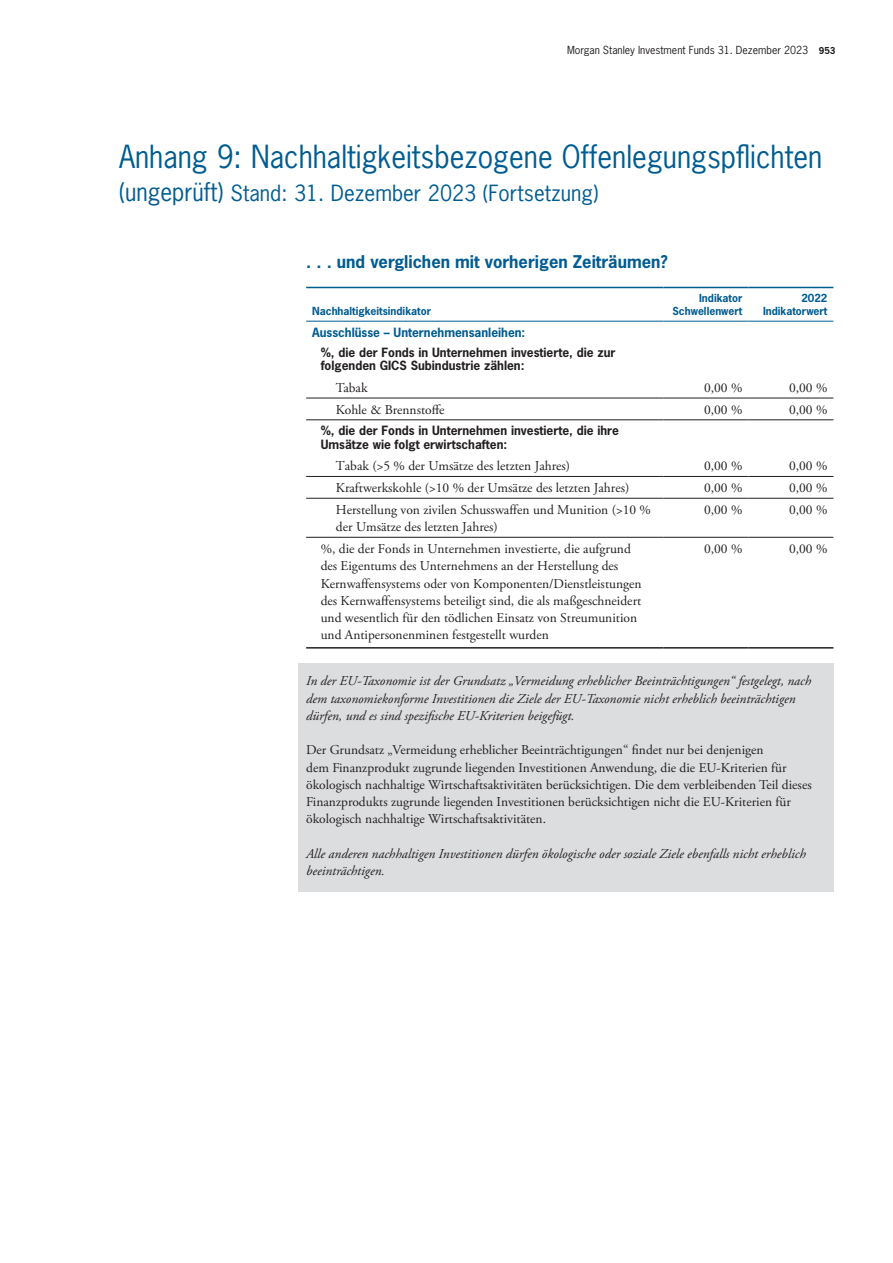
<style>
.page{position:relative;width:893px;height:1263px;background:#fff}
.page>*{position:absolute;margin:0;border:0;box-sizing:border-box;transform-origin:0 0}
.t1{font:30px "News Gothic Std";color:#005c91;scale:.96 1}
.t2{font:21px "News Gothic Std";color:#005c91}
.t3{font:700 16.5px "News Gothic Std";color:#005c91}
.t4{font:13.5px/17.2px "Adobe Garamond Pro";color:#231f20}
.t5{font:italic 13.5px/17.2px "Adobe Garamond Pro";color:#231f20}
.t6{font:700 12px/13.5px "News Gothic Std";color:#231f20}
.t7{font:700 12px "News Gothic Std";color:#005c91}
.t8{font:700 10.5px/13.5px "News Gothic Std";color:#005c91;text-align:right}
.t9{font:10.5px "News Gothic Std";color:#231f20}
.s1{font-weight:700;font-size:9px}
.s2{font-size:24px}
</style>
<div class="page">
<div style="left:298px;top:663px;width:535px;height:73px;background:#dcdddf"></div>
<div style="left:298px;top:732px;width:535px;height:108px;background:#dcdddf"></div>
<div style="left:298px;top:835px;width:535px;height:56px;background:#dcdddf"></div>
<hr style="left:306px;top:398px;width:357px;height:1px;background:#231f20">
<hr style="left:663px;top:398px;width:85px;height:1px;background:#231f20">
<hr style="left:748px;top:398px;width:85px;height:1px;background:#231f20">
<hr style="left:306px;top:287px;width:357px;height:1px;background:#005c91">
<hr style="left:663px;top:287px;width:85px;height:1px;background:#005c91">
<hr style="left:748px;top:287px;width:85px;height:1px;background:#005c91">
<hr style="left:306px;top:647px;width:357px;height:2px;background:#231f20">
<hr style="left:306px;top:321px;width:357px;height:1px;background:#005c91">
<hr style="left:663px;top:321px;width:85px;height:1px;background:#005c91">
<hr style="left:748px;top:321px;width:85px;height:1px;background:#005c91">
<hr style="left:306px;top:537px;width:357px;height:1px;background:#231f20">
<hr style="left:306px;top:476px;width:357px;height:1px;background:#231f20">
<hr style="left:663px;top:476px;width:85px;height:1px;background:#231f20">
<hr style="left:748px;top:476px;width:85px;height:1px;background:#231f20">
<hr style="left:306px;top:498px;width:357px;height:1px;background:#231f20">
<hr style="left:663px;top:498px;width:85px;height:1px;background:#231f20">
<hr style="left:748px;top:498px;width:85px;height:1px;background:#231f20">
<hr style="left:306px;top:420px;width:357px;height:1px;background:#231f20">
<hr style="left:663px;top:420px;width:85px;height:1px;background:#231f20">
<hr style="left:748px;top:420px;width:85px;height:1px;background:#231f20">
<hr style="left:663px;top:647px;width:85px;height:2px;background:#231f20">
<hr style="left:748px;top:647px;width:85px;height:2px;background:#231f20">
<hr style="left:663px;top:537px;width:85px;height:1px;background:#231f20">
<hr style="left:748px;top:537px;width:85px;height:1px;background:#231f20">
<p class="t9" style="left:567px;top:43px;width:270px">Morgan Stanley Investment Funds 31. Dezember 2023 <span class="s1">953</span></p>
<h1 class="t1" style="left:119px;top:137px;width:734px">Anhang 9: Nachhaltigkeitsbezogene Offenlegungspflichten</h1>
<h2 class="t2" style="left:119px;top:179px;width:481px"><span class="s2">(ungeprüft)</span> Stand: 31. Dezember 2023 (Fortsetzung)</h2>
<p class="t3" style="left:306px;top:251px;width:363px">. . . und verglichen mit vorherigen Zeiträumen?</p>
<p class="t8" style="left:312px;top:304px;width:120px">Nachhaltigkeitsindikator</p>
<p class="t8" style="left:672px;top:291px;width:71px">Indikator<br>Schwellenwert</p>
<p class="t8" style="left:763px;top:291px;width:66px">2022<br>Indikatorwert</p>
<p class="t7" style="left:312px;top:324px;width:215px">Ausschlüsse – Unternehmensanleihen:</p>
<p class="t6" style="left:321px;top:345px;width:296px">%, die der Fonds in Unternehmen investierte, die zur folgenden GICS Subindustrie zählen:</p>
<p class="t4" style="left:336px;top:380px;width:33px">Tabak</p>
<p class="t4" style="left:704px;top:380px;width:40px">0,00 %</p>
<p class="t4" style="left:789px;top:380px;width:40px">0,00 %</p>
<p class="t4" style="left:336px;top:401px;width:110px">Kohle &amp; Brennstoffe</p>
<p class="t4" style="left:704px;top:401px;width:40px">0,00 %</p>
<p class="t4" style="left:789px;top:401px;width:40px">0,00 %</p>
<p class="t6" style="left:321px;top:424px;width:300px">%, die der Fonds in Unternehmen investierte, die ihre<br>Umsätze wie folgt erwirtschaften:</p>
<p class="t4" style="left:336px;top:458px;width:236px">Tabak (&gt;5 % der Umsätze des letzten Jahres)</p>
<p class="t4" style="left:704px;top:458px;width:40px">0,00 %</p>
<p class="t4" style="left:789px;top:458px;width:40px">0,00 %</p>
<p class="t4" style="left:336px;top:480px;width:295px">Kraftwerkskohle (&gt;10 % der Umsätze des letzten Jahres)</p>
<p class="t4" style="left:704px;top:480px;width:40px">0,00 %</p>
<p class="t4" style="left:789px;top:480px;width:40px">0,00 %</p>
<p class="t4" style="left:336px;top:502px;width:317px">Herstellung von zivilen Schusswaffen und Munition (&gt;10 % der Umsätze des letzten Jahres)</p>
<p class="t4" style="left:704px;top:502px;width:40px">0,00 %</p>
<p class="t4" style="left:789px;top:502px;width:40px">0,00 %</p>
<p class="t4" style="left:321px;top:541px;width:322px">%, die der Fonds in Unternehmen investierte, die aufgrund des Eigentums des Unternehmens an der Herstellung des Kernwaffensystems oder von Komponenten/Dienstleistungen des Kernwaffensystems beteiligt sind, die als maßgeschneidert und wesentlich für den tödlichen Einsatz von Streumunition und Antipersonenminen festgestellt wurden</p>
<p class="t4" style="left:704px;top:541px;width:40px">0,00 %</p>
<p class="t4" style="left:789px;top:541px;width:40px">0,00 %</p>
<p class="t5" style="left:306px;top:673px;width:507px">In der EU-Taxonomie ist der Grundsatz „Vermeidung erheblicher Beeinträchtigungen“ festgelegt, nach dem taxonomiekonforme Investitionen die Ziele der EU-Taxonomie nicht erheblich beeinträchtigen dürfen, und es sind spezifische EU-Kriterien beigefügt.</p>
<p class="t4" style="left:306px;top:742px;width:507px">Der Grundsatz „Vermeidung erheblicher Beeinträchtigungen“ findet nur bei denjenigen<br>dem Finanzprodukt zugrunde liegenden Investitionen Anwendung, die die EU-Kriterien für ökologisch nachhaltige Wirtschaftsaktivitäten berücksichtigen. Die dem verbleibenden Teil dieses Finanzprodukts zugrunde liegenden Investitionen berücksichtigen nicht die EU-Kriterien für ökologisch nachhaltige Wirtschaftsaktivitäten.</p>
<p class="t5" style="left:306px;top:845px;width:501px">Alle anderen nachhaltigen Investitionen dürfen ökologische oder soziale Ziele ebenfalls nicht erheblich beeinträchtigen.</p>
</div>
